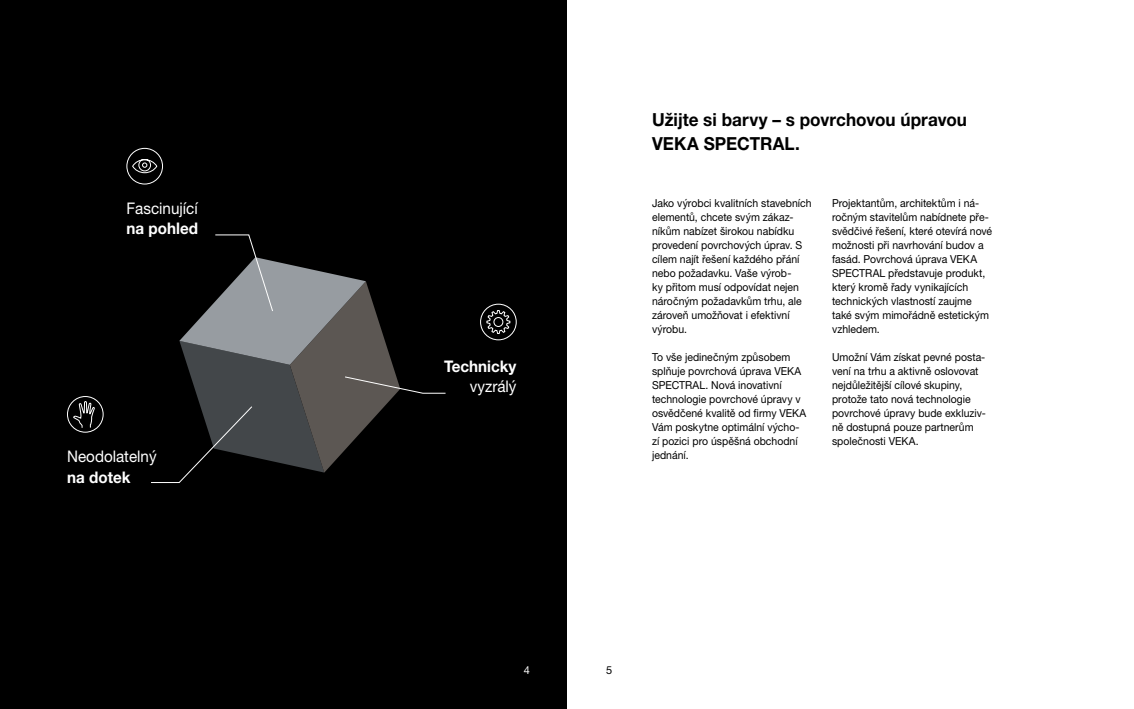
<style>
.page{position:relative;width:1134px;height:709px;background:#fff}
.page>*{position:absolute;margin:0;border:0;box-sizing:border-box;transform-origin:0 0}
.t1{font:700 18px/24px "Helvetica Neue LT Pro";letter-spacing:.005em;color:#000;scale:.95 1}
.t2{font:16px "Helvetica Neue LT Pro";color:#fff;scale:.95 1}
.t3{font:700 16px "Helvetica Neue LT Pro";color:#fff;scale:.95 1}
.t4{font:11px/14px "Helvetica Neue LT Pro";color:#000;scale:.95 1}
.t5{font:11px "Helvetica Neue LT Pro";color:#fff}
.t6{font:11px "Helvetica Neue LT Pro";color:#000}
</style>
<div class="page">
<div style="left:0;top:0;width:567px;height:709px;background:#000"></div>
<svg style="left:151px;top:234px;width:295px;height:249px"></svg>
<div style="left:67px;top:396px;width:36px;height:36px;border:1px solid #fff;border-radius:50%"></div>
<svg style="left:73px;top:401px;width:22px;height:27px"></svg>
<div style="left:480px;top:304px;width:36px;height:36px;border:1px solid #fff;border-radius:50%"></div>
<svg style="left:486px;top:310px;width:25px;height:24px"></svg>
<div style="left:127px;top:148px;width:36px;height:36px;border:1px solid #fff;border-radius:50%"></div>
<svg style="left:132px;top:159px;width:25px;height:14px"></svg>
<h2 class="t2" style="left:127px;top:199px;width:76px">Fascinující</h2>
<h2 class="t3" style="left:127px;top:218px;width:77px">na pohled</h2>
<h2 class="t2" style="left:67px;top:447px;width:96px">Neodolatelný</h2>
<h2 class="t3" style="left:67px;top:466px;width:68px">na dotek</h2>
<h2 class="t3" style="left:444px;top:356px;width:78px">Technicky</h2>
<h2 class="t2" style="left:470px;top:376px;width:51px">vyzrálý</h2>
<h1 class="t1" style="left:652px;top:107px;width:333px">Užijte si barvy – s povrchovou úpravou<br>VEKA SPECTRAL.</h1>
<p class="t4" style="left:652px;top:196px;width:169px">Jako výrobci kvalitních stavebních elementů, chcete svým zákaz&shy;níkům nabízet širokou nabídku provedení povrchových úprav. S cílem najít řešení každého přání nebo požadavku. Vaše výrob-<br>ky přitom musí odpovídat nejen náročným požadavkům trhu, ale zároveň umožňovat i efektivní výrobu.</p>
<p class="t4" style="left:652px;top:350px;width:164px">To vše jedinečným způsobem splňuje povrchová úprava VEKA<br>SPECTRAL. Nová inovativní technologie povrchové úpravy v osvědčené kvalitě od firmy VEKA<br>Vám poskytne optimální výcho&shy;zí pozici pro úspěšná obchodní jednání.</p>
<p class="t4" style="left:832px;top:196px;width:170px">Projektantům, architektům i ná&shy;ročným stavitelům nabídnete pře&shy;svědčivé řešení, které otevírá nové možnosti při navrhování budov a fasád. Povrchová úprava VEKA<br>SPECTRAL představuje produkt, který kromě řady vynikajících technických vlastností zaujme také svým mimořádně estetickým vzhledem.</p>
<p class="t4" style="left:832px;top:350px;width:163px">Umožní Vám získat pevné posta&shy;vení na trhu a aktivně oslovovat nejdůležitější cílové skupiny, protože tato nová technologie povrchové úpravy bude exkluziv&shy;ně dostupná pouze partnerům společnosti VEKA.</p>
<p class="t5" style="left:524px;top:663px;width:8px">4</p>
<p class="t6" style="left:606px;top:663px;width:8px">5</p>
</div>
